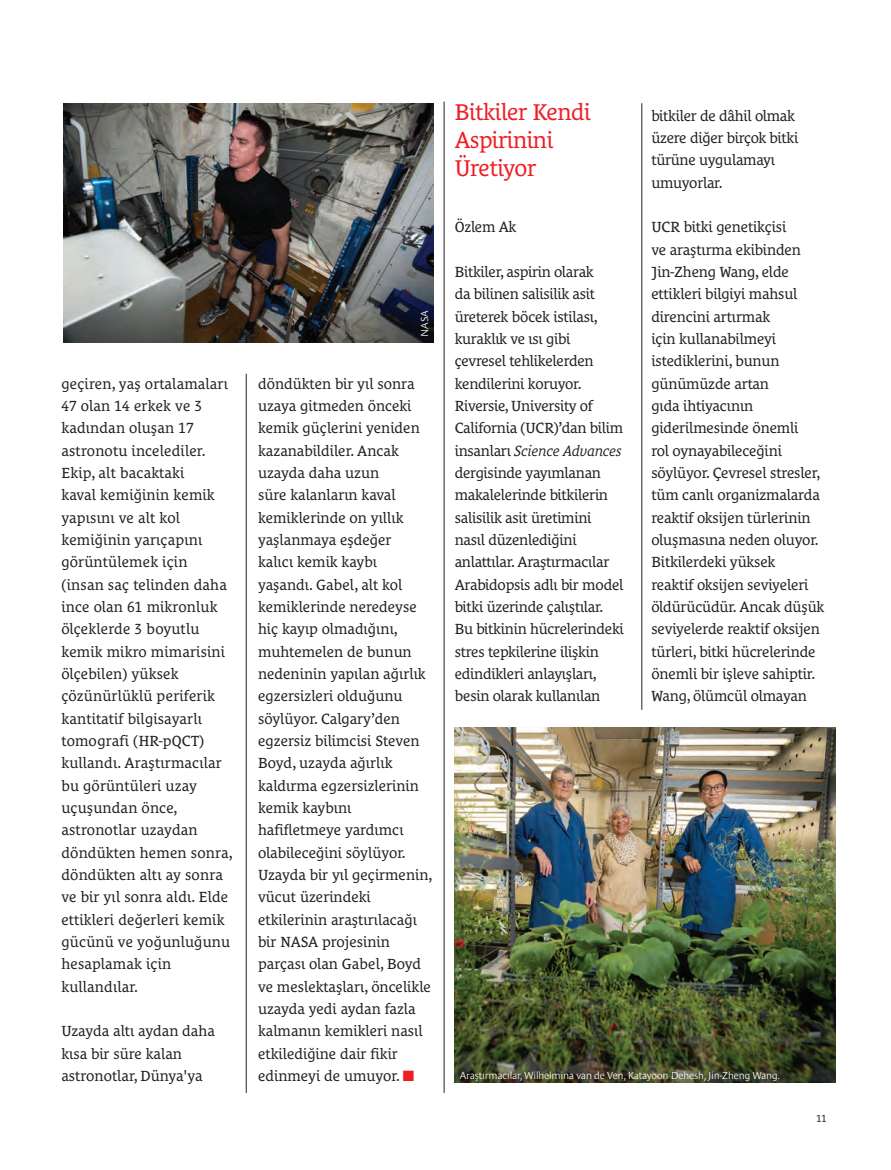
<style>
.page{position:relative;width:891px;height:1170px;background:#fff}
.page>*{position:absolute;margin:0;border:0;box-sizing:border-box;transform-origin:0 0}
.t1{font:23.25px/27.9px "Le Monde Courrier Pro";letter-spacing:-.02em;color:#ee1d23}
.t2{font:15px/22.4px "Le Monde Courrier Pro";letter-spacing:-.01em;color:#231f20}
.t3{font:15px/22.4px "Le Monde Courrier Pro";letter-spacing:.01em;color:#231f20}
.t4{font:300 10.35px "Le Monde Sans Pro";letter-spacing:-.02em;color:#fff}
.t5{font:10.35px "Le Monde Courrier Pro";color:#231f20}
.s1{color:#ee1d23}
.s2{font-style:italic}
</style>
<div class="page">
<hr style="left:642px;top:103px;width:1px;height:607px;background:#231f20">
<hr style="left:444px;top:102px;width:1px;height:990px;background:#231f20">
<hr style="left:246px;top:374px;width:1px;height:718px;background:#231f20">
<img style="left:64px;top:103px;width:369px;height:239px">
<img style="left:455px;top:727px;width:380px;height:355px">
<p class="t3" style="left:61px;top:370px;width:173px">geçiren, yaş ortalamaları<br>47 olan 14 erkek ve 3 kadından oluşan 17 astronotu incelediler.<br>Ekip, alt bacaktaki<br>kaval kemiğinin kemik yapısını ve alt kol kemiğinin yarıçapını görüntülemek için (insan saç telinden daha ince olan 61 mikronluk ölçeklerde 3 boyutlu kemik mikro mimarisini ölçebilen) yüksek çözünürlüklü periferik kantitatif bilgisayarlı tomografi (HR-pQCT) kullandı. Araştırmacılar bu görüntüleri uzay uçuşundan önce, astronotlar uzaydan döndükten hemen sonra, döndükten altı ay sonra ve bir yıl sonra aldı. Elde ettikleri değerleri kemik gücünü ve yoğunluğunu hesaplamak için kullandılar.</p>
<p class="t2" style="left:61px;top:1018px;width:155px">Uzayda altı aydan daha kısa bir süre kalan astronotlar, Dünya'ya</p>
<p class="t4" style="left:416px;top:336px;width:28px;rotate:-90deg">NASA</p>
<p class="t2" style="left:258px;top:370px;width:176px">döndükten bir yıl sonra uzaya gitmeden önceki kemik güçlerini yeniden kazanabildiler. Ancak uzayda daha uzun<br>süre kalanların kaval kemiklerinde on yıllık yaşlanmaya eşdeğer<br>kalıcı kemik kaybı yaşandı. Gabel, alt kol kemiklerinde neredeyse hiç kayıp olmadığını, muhtemelen de bunun nedeninin yapılan ağırlık egzersizleri olduğunu söylüyor. Calgary’den egzersiz bilimcisi Steven<br>Boyd, uzayda ağırlık kaldırma egzersizlerinin kemik kaybını hafifletmeye yardımcı olabileceğini söylüyor.<br>Uzayda bir yıl geçirmenin, vücut üzerindeki etkilerinin araştırılacağı bir NASA projesinin parçası olan Gabel, Boyd ve meslektaşları, öncelikle uzayda yedi aydan fazla kalmanın kemikleri nasıl etkilediğine dair fikir edinmeyi de umuyor. <span class="s1">■</span></p>
<h1 class="t1" style="left:455px;top:95px;width:137px">Bitkiler Kendi<br>Aspirinini<br>Üretiyor</h1>
<p class="t2" style="left:455px;top:213px;width:63px">Özlem Ak</p>
<p class="t2" style="left:455px;top:259px;width:171px">Bitkiler, aspirin olarak<br>da bilinen salisilik asit üreterek böcek istilası, kuraklık ve ısı gibi çevresel tehlikelerden kendilerini koruyor.<br>Riversie, University of<br>California (UCR)’dan bilim insanları <span class="s2">Science Advances </span>dergisinde yayımlanan makalelerinde bitkilerin salisilik asit üretimini nasıl düzenlediğini anlattılar. Araştırmacılar<br>Arabidopsis adlı bir model bitki üzerinde çalıştılar.<br>Bu bitkinin hücrelerindeki stres tepkilerine ilişkin edindikleri anlayışları, besin olarak kullanılan</p>
<p class="t2" style="left:651px;top:103px;width:148px">bitkiler de dâhil olmak üzere diğer birçok bitki türüne uygulamayı umuyorlar.</p>
<p class="t2" style="left:651px;top:214px;width:174px">UCR bitki genetikçisi<br>ve araştırma ekibinden<br>Jin-Zheng Wang, elde ettikleri bilgiyi mahsul direncini artırmak<br>için kullanabilmeyi istediklerini, bunun günümüzde artan<br>gıda ihtiyacının giderilmesinde önemli<br>rol oynayabileceğini söylüyor. Çevresel stresler, tüm canlı organizmalarda reaktif oksijen türlerinin oluşmasına neden oluyor.<br>Bitkilerdeki yüksek<br>reaktif oksijen seviyeleri öldürücüdür. Ancak düşük seviyelerde reaktif oksijen türleri, bitki hücrelerinde önemli bir işleve sahiptir.<br>Wang, ölümcül olmayan</p>
<p class="t4" style="left:460px;top:1066px;width:322px">Araştırmacılar, Wilhelmina van de Ven, Katayoon Dehesh, Jin-Zheng Wang.</p>
<p class="t5" style="left:816px;top:1110px;width:12px">11</p>
</div>
